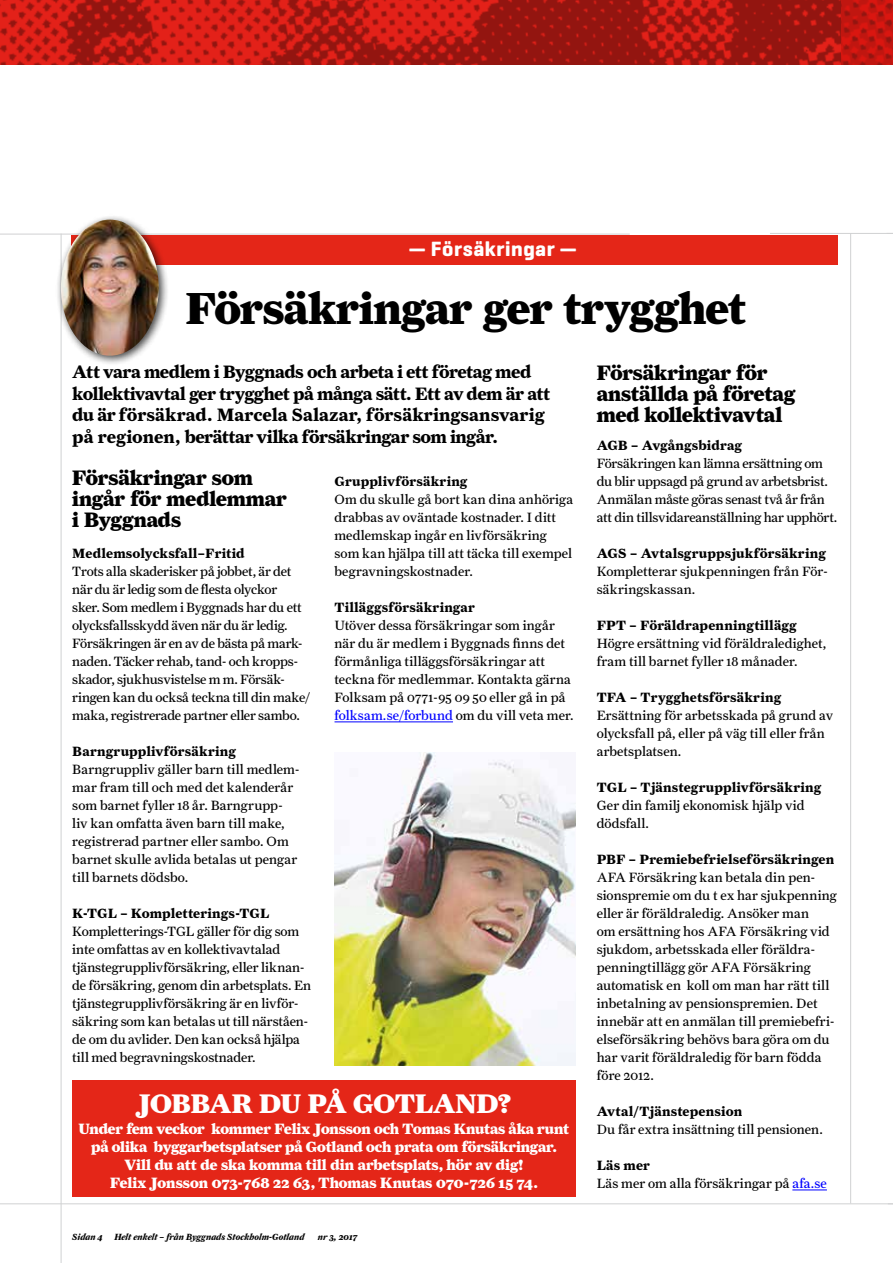
<style>
.page{position:relative;width:893px;height:1263px;background:#fff}
.page>*{position:absolute;margin:0;border:0;box-sizing:border-box;transform-origin:0 0}
.t1{font:45px "Farnham Display Black OSF";letter-spacing:-.01em;color:#000}
.t2{font:27px "Farnham Display Black OSF";color:#fff}
.t3{font:21px/21px "Farnham Display Black OSF";letter-spacing:-.005em;color:#000}
.t4{font:700 21px "Geogrotesque";letter-spacing:.025em;color:#fff}
.t5{font:700 18px/21.6px "Farnham Text";letter-spacing:-.025em;color:#000}
.t6{font:15px/18px "Farnham Display Black OSF";letter-spacing:-.01em;color:#fff;text-align:center}
.t7{font:13.5px/18px "Farnham Text";letter-spacing:.005em;color:#000}
.t8{font:13.5px/18px "Farnham Text";letter-spacing:-.015em;color:#000}
.t9{font:700 13.5px "Farnham Text";letter-spacing:.01em;color:#000}
.t10{font:italic 700 9px "Farnham Text";color:#000}
.s1{color:#00f}
.s2{font-weight:700}
</style>
<div class="page">
<hr style="left:0;top:1203px;width:893px;height:1px;background:#d0d1d2">
<svg style="left:0;top:0;width:842px;height:65px;background:#b31913"></svg>
<svg style="left:842px;top:0;width:51px;height:65px;background:#c11510"></svg>
<hr style="left:770px;top:233px;width:123px;height:1px;background:#d0d1d2">
<hr style="left:61px;top:234px;width:1px;height:1029px;background:#d0d1d2">
<hr style="left:850px;top:233px;width:1px;height:970px;background:#d0d1d2">
<hr style="left:0;top:234px;width:630px;height:1px;background:#d0d1d2">
<div style="left:71px;top:235px;width:767px;height:29px;background:#e42618"></div>
<div style="left:55px;top:214px;width:114px;height:152px;background:#000;opacity:.75"></div>
<img style="left:61px;top:220px;width:98px;height:136px">
<hr style="left:334px;top:722px;width:119px;height:1px;background:#00f">
<hr style="left:792px;top:1190px;width:35px;height:1px;background:#00f">
<img style="left:334px;top:753px;width:241px;height:312px">
<div style="left:72px;top:1081px;width:503px;height:116px;background:#e42618"></div>
<h3 class="t4" style="left:408px;top:236px;width:170px">— Försäkringar —</h3>
<h1 class="t1" style="left:186px;top:281px;width:562px">Försäkringar ger trygghet</h1>
<h3 class="t5" style="left:72px;top:361px;width:479px">Att vara medlem i Byggnads och arbeta i ett företag med kollektivavtal ger trygghet på många sätt. Ett av dem är att du är försäkrad. Marcela Salazar, försäkringsansvarig på regionen, berättar vilka försäkringar som ingår.</h3>
<h3 class="t3" style="left:72px;top:467px;width:216px">Försäkringar som ingår för medlemmar i Byggnads</h3>
<p class="t9" style="left:72px;top:545px;width:174px">Medlemsolycksfall–Fritid</p>
<p class="t8" style="left:72px;top:562px;width:240px">Trots alla skaderisker på jobbet, är det när du är ledig som de flesta olyckor<br>sker. Som medlem i Byggnads har du ett olycksfallsskydd även när du är ledig.<br>Försäkringen är en av de bästa på mark&shy;naden. Täcker rehab, tand- och kropps&shy;skador, sjukhusvistelse m m. Försäk&shy;ringen kan du också teckna till din make/ maka, registrerade partner eller sambo.</p>
<p class="t9" style="left:72px;top:743px;width:165px">Barngrupplivförsäkring</p>
<p class="t7" style="left:72px;top:760px;width:229px">Barngruppliv gäller barn till medlem&shy;mar fram till och med det kalenderår som barnet fyller 18 år. Barngrupp&shy;liv kan omfatta även barn till make, registrerad partner eller sambo. Om barnet skulle avlida betalas ut pengar till barnets dödsbo.</p>
<p class="t9" style="left:72px;top:905px;width:198px">K-TGL – Kompletterings-TGL</p>
<p class="t7" style="left:72px;top:922px;width:241px">Kompletterings-TGL gäller för dig som inte omfattas av en kollektivavtalad tjänstegrupplivförsäkring, eller liknan&shy;de försäkring, genom din arbetsplats. En tjänstegrupplivförsäkring är en livför&shy;säkring som kan betalas ut till närståen&shy;de om du avlider. Den kan också hjälpa till med begravningskostnader.</p>
<p class="t9" style="left:334px;top:473px;width:135px">Grupplivförsäkring</p>
<p class="t7" style="left:334px;top:490px;width:240px">Om du skulle gå bort kan dina anhöriga drabbas av oväntade kostnader. I ditt medlemskap ingår en livförsäkring som kan hjälpa till att täcka till exempel begravningskostnader.</p>
<p class="t9" style="left:334px;top:599px;width:142px">Tilläggsförsäkringar</p>
<p class="t7" style="left:334px;top:616px;width:241px">Utöver dessa försäkringar som ingår när du är medlem i Byggnads finns det förmånliga tilläggsförsäkringar att teckna för medlemmar. Kontakta gärna Folksam på 0771-95 09 50 eller gå in på <span class="s1">folksam.se/forbund</span> om du vill veta mer.</p>
<h2 class="t2" style="left:136px;top:1087px;width:376px">JOBBAR DU PÅ GOTLAND?</h2>
<p class="t6" style="left:78px;top:1120px;width:492px">Under fem veckor kommer Felix Jonsson och Tomas Knutas åka runt på olika byggarbetsplatser på Gotland och prata om försäkringar.<br>Vill du att de ska komma till din arbetsplats, hör av dig!<br>Felix Jonsson 073-768 22 63, Thomas Knutas 070-726 15 74.</p>
<p class="t10" style="left:72px;top:1232px;width:32px">Sidan 4</p>
<p class="t10" style="left:114px;top:1232px;width:192px">Helt enkelt – från Byggnads Stockholm-Gotland</p>
<p class="t10" style="left:318px;top:1232px;width:41px">nr 3, 2017</p>
<h3 class="t3" style="left:597px;top:362px;width:200px">Försäkringar för anställda på företag med kollektivavtal</h3>
<p class="t9" style="left:597px;top:437px;width:147px">AGB – Avgångsbidrag</p>
<p class="t7" style="left:597px;top:454px;width:242px">Försäkringen kan lämna ersättning om du blir uppsagd på grund av arbetsbrist.<br>Anmälan måste göras senast två år från att din tillsvidareanställning har upphört.</p>
<p class="t9" style="left:597px;top:545px;width:231px">AGS – Avtalsgruppsjukförsäkring</p>
<p class="t7" style="left:597px;top:562px;width:233px">Kompletterar sjukpenningen från För&shy;säkringskassan.</p>
<p class="t9" style="left:597px;top:617px;width:202px">FPT – Föräldrapenningtillägg</p>
<p class="t7" style="left:597px;top:634px;width:231px">Högre ersättning vid föräldraledighet, fram till barnet fyller 18 månader.</p>
<p class="t9" style="left:597px;top:689px;width:186px">TFA – Trygghetsförsäkring</p>
<p class="t7" style="left:597px;top:706px;width:238px">Ersättning för arbetsskada på grund av olycksfall på, eller på väg till eller från arbetsplatsen.</p>
<p class="t9" style="left:597px;top:779px;width:226px">TGL – Tjänstegrupplivförsäkring</p>
<p class="t7" style="left:597px;top:796px;width:209px">Ger din familj ekonomisk hjälp vid dödsfall.</p>
<p class="t9" style="left:597px;top:851px;width:239px">PBF – Premiebefrielseförsäkringen</p>
<p class="t7" style="left:597px;top:868px;width:242px">AFA Försäkring kan betala din pen&shy;sionspremie om du t ex har sjukpenning eller är föräldraledig. Ansöker man<br>om ersättning hos AFA Försäkring vid sjukdom, arbetsskada eller föräldra&shy;penningtillägg gör AFA Försäkring automatisk en koll om man har rätt till inbetalning av pensionspremien. Det innebär att en anmälan till premiebefri&shy;elseförsäkring behövs bara göra om du har varit föräldraledig för barn födda före 2012.</p>
<p class="t9" style="left:597px;top:1103px;width:147px">Avtal/Tjänstepension</p>
<p class="t7" style="left:597px;top:1120px;width:228px">Du får extra insättning till pensionen.</p>
<p class="t7" style="left:597px;top:1156px;width:232px"><span class="s2">Läs mer<br></span>Läs mer om alla försäkringar på <span class="s1">afa.se</span></p>
</div>
